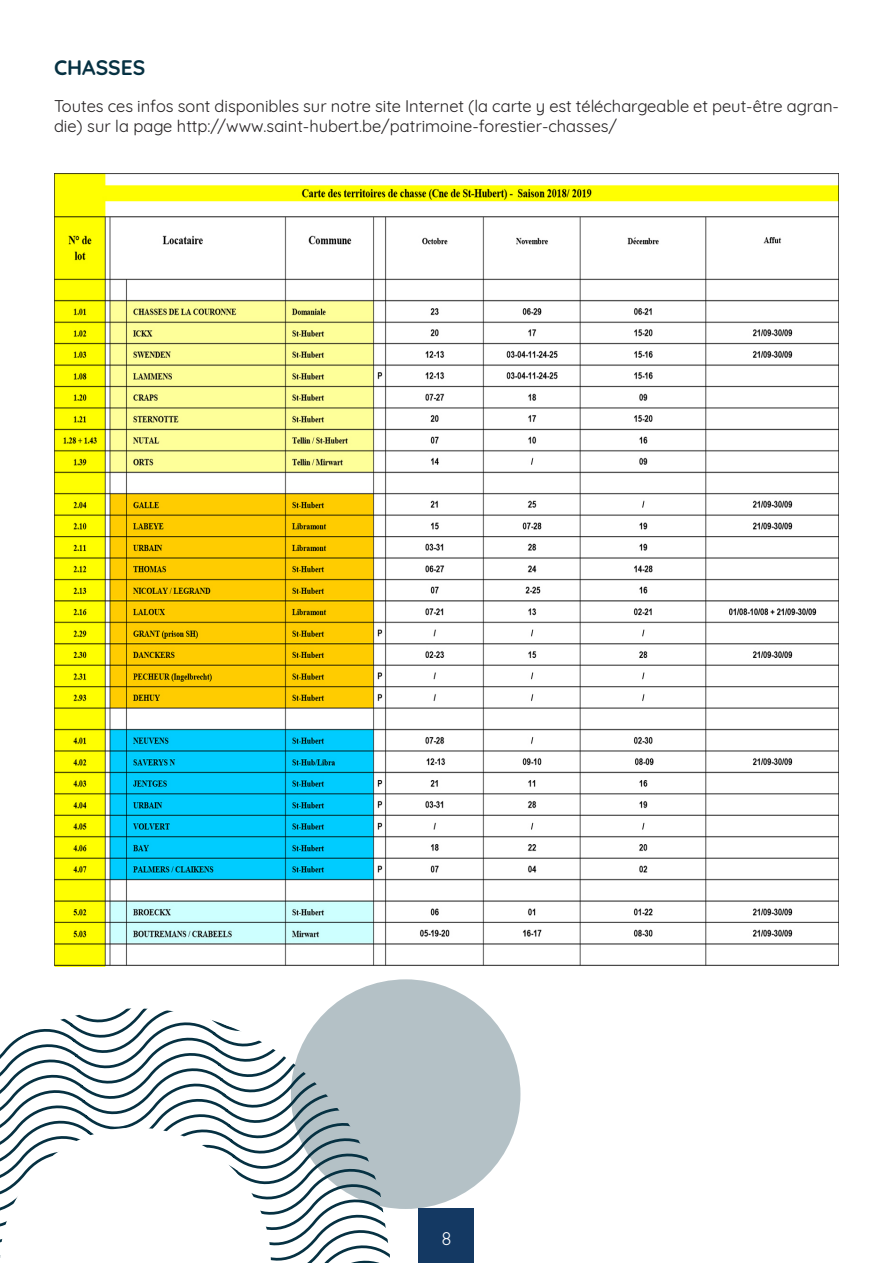
<style>
.page{position:relative;width:893px;height:1263px;background:#fff}
.page>*{position:absolute;margin:0;border:0;box-sizing:border-box;transform-origin:0 0}
.Titre{font:700 21px "Quicksand";color:#063142}
.t1{font:18px "Quicksand";color:#fff}
.Texte{font:16.5px/19.8px "Quicksand";color:#231f20}
</style>
<div class="page">
<div style="left:419px;top:1209px;width:55px;height:54px;background:#143963"></div>
<img style="left:54px;top:173px;width:785px;height:794px">
<svg style="left:0;top:1008px;width:390px;height:255px"></svg>
<div style="left:291px;top:979px;width:229px;height:230px;background:#b4c1c6;border-radius:50%"></div>
<svg style="left:0;top:1127px;width:271px;height:136px"></svg>
<p class="Titre" style="left:54px;top:50px;width:93px">CHASSES</p>
<p class="Texte" style="left:54px;top:94px;width:786px">Toutes ces infos sont disponibles sur notre site Internet (la carte y est téléchargeable et peut-être agran&shy;die) sur la page http://www.saint-hubert.be/patrimoine-forestier-chasses/</p>
<p class="t1" style="left:441px;top:1224px;width:12px">8</p>
</div>
